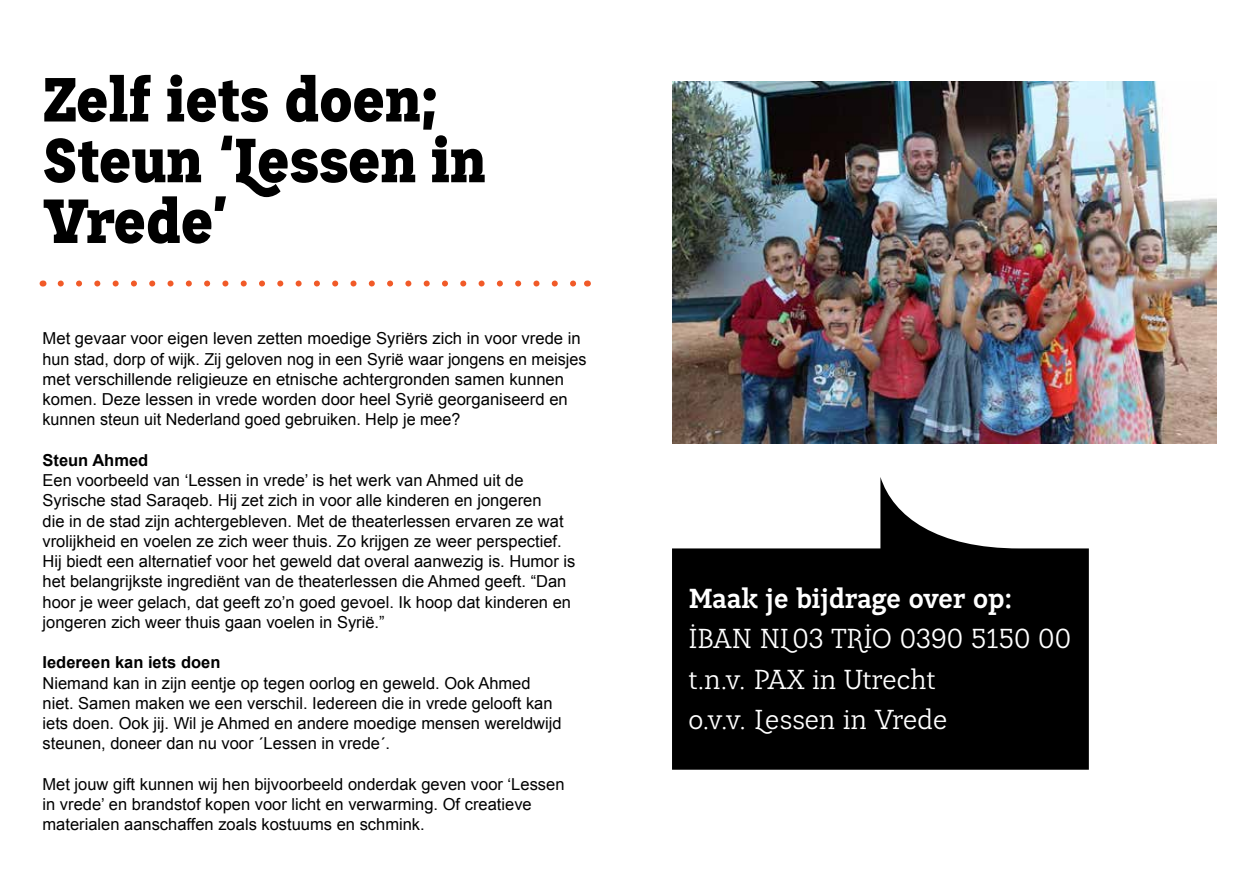
<style>
.page{position:relative;width:1259px;height:893px;background:#fff}
.page>*{position:absolute;margin:0;border:0;box-sizing:border-box;transform-origin:0 0}
.t1{font:900 63px/60.8px "Lean OFY";color:#000}
.t2{font:27.9px/40.5px "Lean OFY";color:#fff}
.t3{font:700 27.9px "Lean OFY";color:#fff}
.t4{font:16.5px/20.2px "Arial";color:#000}
.t5{font:700 16.5px "Arial";color:#000}
</style>
<div class="page">
<svg style="left:61px;top:281px;width:516px;height:6px"></svg>
<img style="left:672px;top:81px;width:544px;height:363px">
<svg style="left:672px;top:477px;width:417px;height:293px;fill:#000"></svg>
<h1 class="t1" style="left:43px;top:69px;width:444px">Zelf iets doen;<br>Steun ‘Lessen in<br>Vrede’</h1>
<p class="t4" style="left:43px;top:329px;width:545px">Met gevaar voor eigen leven zetten moedige Syriërs zich in voor vrede in hun stad, dorp of wijk. Zij geloven nog in een Syrië waar jongens en meisjes met verschillende religieuze en etnische achtergronden samen kunnen komen. Deze lessen in vrede worden door heel Syrië georganiseerd en kunnen steun uit Nederland goed gebruiken. Help je mee?</p>
<p class="t5" style="left:43px;top:449px;width:107px">Steun Ahmed</p>
<p class="t4" style="left:43px;top:470px;width:534px">Een voorbeeld van ‘Lessen in vrede’ is het werk van Ahmed uit de Syrische stad Saraqeb. Hij zet zich in voor alle kinderen en jongeren<br>die in de stad zijn achtergebleven. Met de theaterlessen ervaren ze wat vrolijkheid en voelen ze zich weer thuis. Zo krijgen ze weer perspectief.<br>Hij biedt een alternatief voor het geweld dat overal aanwezig is. Humor is het belangrijkste ingrediënt van de theaterlessen die Ahmed geeft. “Dan hoor je weer gelach, dat geeft zo’n goed gevoel. Ik hoop dat kinderen en jongeren zich weer thuis gaan voelen in Syrië.”</p>
<p class="t5" style="left:43px;top:652px;width:179px">Iedereen kan iets doen</p>
<p class="t4" style="left:43px;top:673px;width:521px">Niemand kan in zijn eentje op tegen oorlog en geweld. Ook Ahmed niet. Samen maken we een verschil. Iedereen die in vrede gelooft kan iets doen. Ook jij. Wil je Ahmed en andere moedige mensen wereldwijd steunen, doneer dan nu voor ´Lessen in vrede´.</p>
<p class="t4" style="left:43px;top:774px;width:523px">Met jouw gift kunnen wij hen bijvoorbeeld onderdak geven voor ‘Lessen in vrede’ en brandstof kopen voor licht en verwarming. Of creatieve materialen aanschaffen zoals kostuums en schmink.</p>
<h2 class="t3" style="left:688px;top:580px;width:325px">Maak je bijdrage over op:</h2>
<h2 class="t2" style="left:688px;top:618px;width:384px">IBAN NL03 TRIO 0390 5150 00 t.n.v. PAX in Utrecht<br>o.v.v. Lessen in Vrede</h2>
</div>
